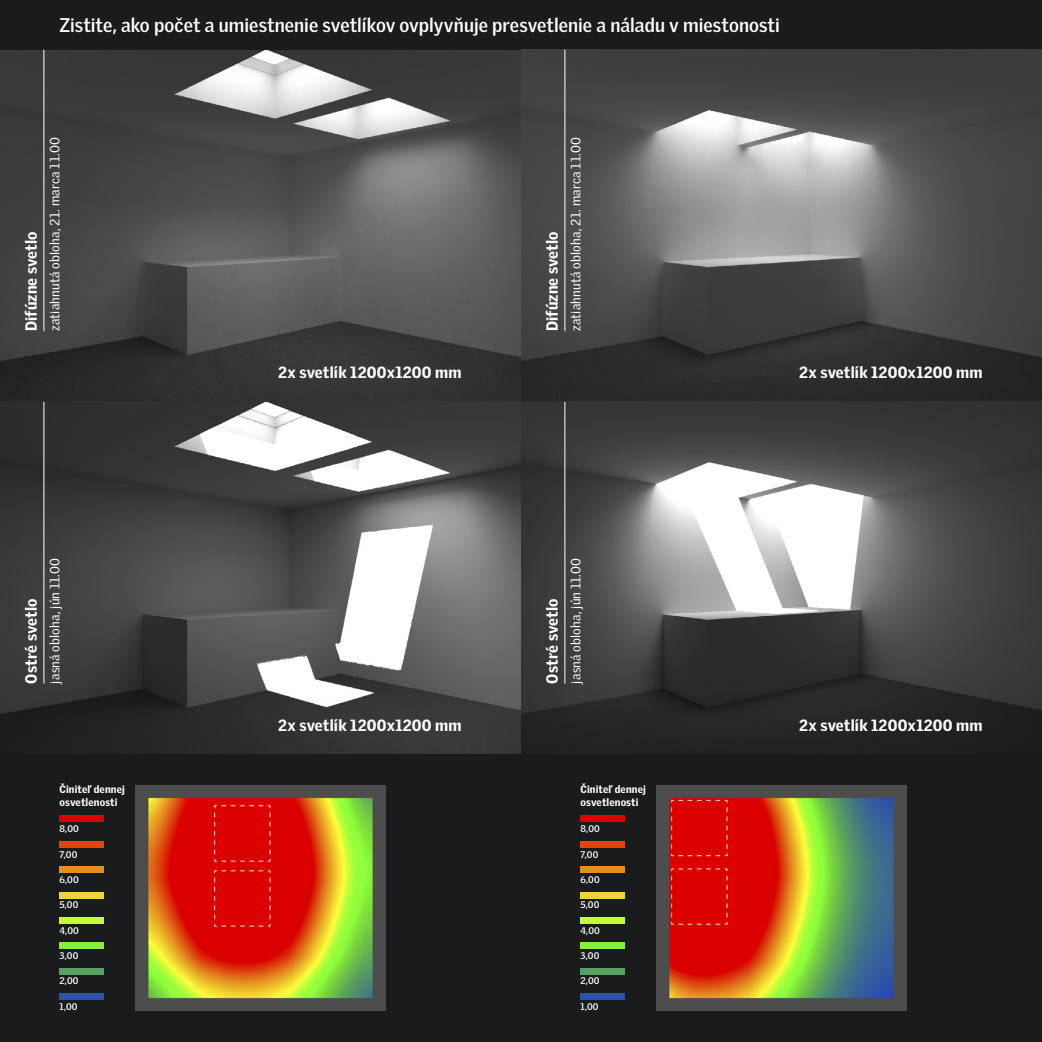
<style>
.page{position:relative;width:1042px;height:1042px;background:#fff}
.page>*{position:absolute;margin:0;border:0;box-sizing:border-box;transform-origin:0 0}
.t1{font:700 19.25px "Velux Gothic";color:#fff}
.t2{font:900 15.75px "Velux Gothic";letter-spacing:.01em;color:#fff}
.t3{font:13.12px "Velux Gothic";letter-spacing:.015em;color:#fff}
.t4{font:900 10.5px/12.4px "Velux Gothic";letter-spacing:.01em;color:#fff}
.t5{font:700 9.28px "Velux Gothic";letter-spacing:.02em;color:#fff}
</style>
<div class="page">
<img style="left:0;top:50px;width:1042px;height:704px">
<div style="left:0;top:754px;width:521px;height:288px;background:#1a1b1d"></div>
<div style="left:0;top:0;width:1042px;height:50px;background:#1a1b1d"></div>
<hr style="left:43px;top:50px;width:1px;height:281px;background:#fff">
<hr style="left:43px;top:402px;width:1px;height:281px;background:#fff">
<img style="left:136px;top:785px;width:249px;height:226px">
<div style="left:60px;top:815px;width:44px;height:7px;background:#da0100"></div>
<div style="left:60px;top:841px;width:44px;height:6px;background:#dd4811"></div>
<div style="left:60px;top:866px;width:44px;height:7px;background:#e58d21"></div>
<div style="left:60px;top:892px;width:44px;height:6px;background:#f3d332"></div>
<div style="left:60px;top:917px;width:44px;height:7px;background:#c5ff3c"></div>
<div style="left:60px;top:942px;width:44px;height:7px;background:#87ee3b"></div>
<div style="left:60px;top:968px;width:44px;height:6px;background:#599e63"></div>
<div style="left:60px;top:993px;width:44px;height:7px;background:#2d50aa"></div>
<div style="left:521px;top:754px;width:521px;height:288px;background:#1a1b1d"></div>
<hr style="left:564px;top:50px;width:1px;height:281px;background:#fff">
<hr style="left:564px;top:402px;width:1px;height:281px;background:#fff">
<img style="left:656px;top:785px;width:250px;height:226px">
<div style="left:580px;top:815px;width:45px;height:7px;background:#da0100"></div>
<div style="left:580px;top:841px;width:45px;height:6px;background:#dd4811"></div>
<div style="left:580px;top:866px;width:45px;height:7px;background:#e58d21"></div>
<div style="left:580px;top:892px;width:45px;height:6px;background:#f3d332"></div>
<div style="left:580px;top:917px;width:45px;height:7px;background:#c5ff3c"></div>
<div style="left:580px;top:942px;width:45px;height:7px;background:#87ee3b"></div>
<div style="left:580px;top:968px;width:45px;height:6px;background:#599e63"></div>
<div style="left:580px;top:993px;width:45px;height:7px;background:#2d50aa"></div>
<p class="t1" style="left:60px;top:14px;width:722px">Zistite, ako počet a umiestnenie svetlíkov ovplyvňuje presvetlenie a náladu v miestonosti</p>
<p class="t2" style="left:21px;top:331px;width:101px;rotate:-90deg">Difúzne svetlo</p>
<p class="t3" style="left:47px;top:331px;width:196px;rotate:-90deg">zatiahnutá obloha, 21. marca 11.00</p>
<p class="t2" style="left:278px;top:362px;width:185px">2x svetlík 1200x1200 mm</p>
<p class="t2" style="left:542px;top:331px;width:101px;rotate:-90deg">Difúzne svetlo</p>
<p class="t3" style="left:568px;top:331px;width:196px;rotate:-90deg">zatiahnutá obloha, 21. marca 11.00</p>
<p class="t2" style="left:799px;top:362px;width:185px">2x svetlík 1200x1200 mm</p>
<p class="t2" style="left:21px;top:683px;width:87px;rotate:-90deg">Ostré svetlo</p>
<p class="t3" style="left:47px;top:683px;width:127px;rotate:-90deg">jasná obloha, jún 11.00</p>
<p class="t4" style="left:60px;top:783px;width:67px">Činiteľ dennej osvetlenosti</p>
<p class="t5" style="left:60px;top:823px;width:21px">8,00</p>
<p class="t5" style="left:60px;top:848px;width:19px">7,00</p>
<p class="t5" style="left:60px;top:874px;width:21px">6,00</p>
<p class="t5" style="left:60px;top:899px;width:21px">5,00</p>
<p class="t5" style="left:60px;top:925px;width:21px">4,00</p>
<p class="t5" style="left:60px;top:950px;width:20px">3,00</p>
<p class="t5" style="left:60px;top:975px;width:21px">2,00</p>
<p class="t5" style="left:60px;top:1001px;width:20px">1,00</p>
<p class="t2" style="left:278px;top:716px;width:185px">2x svetlík 1200x1200 mm</p>
<p class="t2" style="left:542px;top:683px;width:87px;rotate:-90deg">Ostré svetlo</p>
<p class="t3" style="left:568px;top:683px;width:127px;rotate:-90deg">jasná obloha, jún 11.00</p>
<p class="t4" style="left:580px;top:783px;width:67px">Činiteľ dennej osvetlenosti</p>
<p class="t5" style="left:580px;top:823px;width:21px">8,00</p>
<p class="t5" style="left:580px;top:848px;width:19px">7,00</p>
<p class="t5" style="left:580px;top:874px;width:21px">6,00</p>
<p class="t5" style="left:580px;top:899px;width:21px">5,00</p>
<p class="t5" style="left:580px;top:925px;width:21px">4,00</p>
<p class="t5" style="left:580px;top:950px;width:20px">3,00</p>
<p class="t5" style="left:580px;top:975px;width:21px">2,00</p>
<p class="t5" style="left:580px;top:1001px;width:20px">1,00</p>
<p class="t2" style="left:799px;top:716px;width:185px">2x svetlík 1200x1200 mm</p>
</div>
